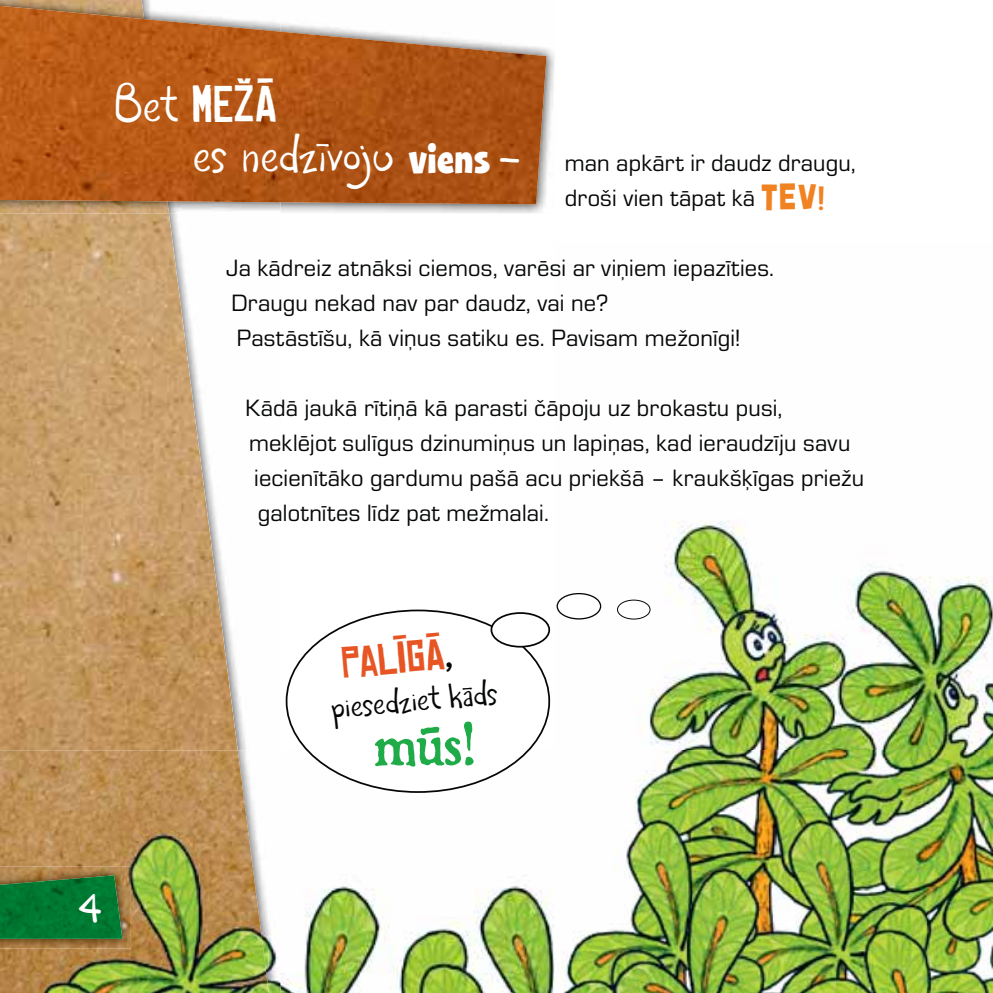
<style>
.page{position:relative;width:993px;height:993px;background:#fff}
.page>*{position:absolute;margin:0;border:0;box-sizing:border-box;transform-origin:0 0}
.t1{font:70px "Black Beard";color:#1fac48}
.t2{font:49px "Chinese Rocks Rg";color:#fff}
.t3{font:42px "Rafa Px";letter-spacing:-.01em;color:#fff}
.t4{font:42px "Chinese Rocks Rg";color:#e65523}
.t5{font:700 31.5px "Rafa Px";color:#fff}
.t6{font:28px "Rafa Px";color:#040705}
.t7{font:24.5px/35px "Eurostile";letter-spacing:.01em;color:#040705}
.s1{font-family:"Rafa Px";font-size:42px}
.s2{font-family:"House Holiday Sans";font-size:49px}
.s3{font-family:"Roller World BTN";font-size:35px;color:#f18221}
.s4{font-family:"Rafa Px";font-size:31.5px;color:#040705}
</style>
<div class="page">
<img style="left:556px;top:521px;width:436px;height:471px">
<img style="left:238px;top:692px;width:8px;height:58px">
<img style="left:0;top:214px;width:238px;height:536px">
<img style="left:169px;top:48px;width:386px;height:166px">
<img style="left:0;top:0;width:169px;height:214px">
<img style="left:0;top:6px;width:546px;height:198px">
<img style="left:269px;top:750px;width:288px;height:242px">
<img style="left:0;top:750px;width:269px;height:242px">
<img style="left:0;top:866px;width:131px;height:82px">
<img style="left:0;top:875px;width:122px;height:63px">
<div style="left:286px;top:610px;width:263px;height:181px;background:#fff;border-radius:50%"></div>
<div style="left:490px;top:612px;width:60px;height:35px;border:2px solid #040705;border-radius:50%"></div>
<div style="left:557px;top:593px;width:43px;height:25px;background:#fff;border-radius:50%"></div>
<div style="left:556px;top:592px;width:45px;height:27px;border:1px solid #040705;border-radius:50%"></div>
<div style="left:617px;top:600px;width:32px;height:19px;background:#fff;border-radius:50%"></div>
<div style="left:616px;top:599px;width:34px;height:20px;border:1px solid #040705;border-radius:50%"></div>
<h2 class="t2" style="left:114px;top:76px;width:164px"><span class="s1">Bet</span> mEžā</h2>
<h3 class="t3" style="left:193px;top:133px;width:328px">es nedzīvoju <span class="s2">viens</span> –</h3>
<p class="t7" style="left:564px;top:147px;width:292px">man apkārt ir daudz draugu, droši vien tāpat kā <span class="s3">tev!</span></p>
<p class="t7" style="left:226px;top:252px;width:549px">Ja kādreiz atnāksi ciemos, varēsi ar viņiem iepazīties.<br>Draugu nekad nav par daudz, vai ne?<br>Pastāstīšu, kā viņus satiku es. Pavisam mežonīgi!</p>
<p class="t7" style="left:245px;top:392px;width:538px">Kādā jaukā rītiņā kā parasti čāpoju uz brokastu pusi,</p>
<p class="t7" style="left:249px;top:427px;width:602px">meklējot sulīgus dzinumiņus un lapiņas, kad ieraudzīju savu</p>
<p class="t7" style="left:254px;top:462px;width:611px">iecienītāko gardumu pašā acu priekšā – kraukšķīgas priežu</p>
<p class="t7" style="left:258px;top:497px;width:292px">galotnītes līdz pat mežmalai.</p>
<h3 class="t4" style="left:339px;top:639px;width:112px;rotate:-5deg">PaLīgā<span class="s4">,</span></h3>
<p class="t6" style="left:330px;top:692px;width:168px;rotate:-5deg">piesedziet kāds</p>
<h1 class="t1" style="left:375px;top:700px;width:102px">mūs!</h1>
<p class="t5" style="left:79px;top:892px;width:22px">4</p>
</div>
